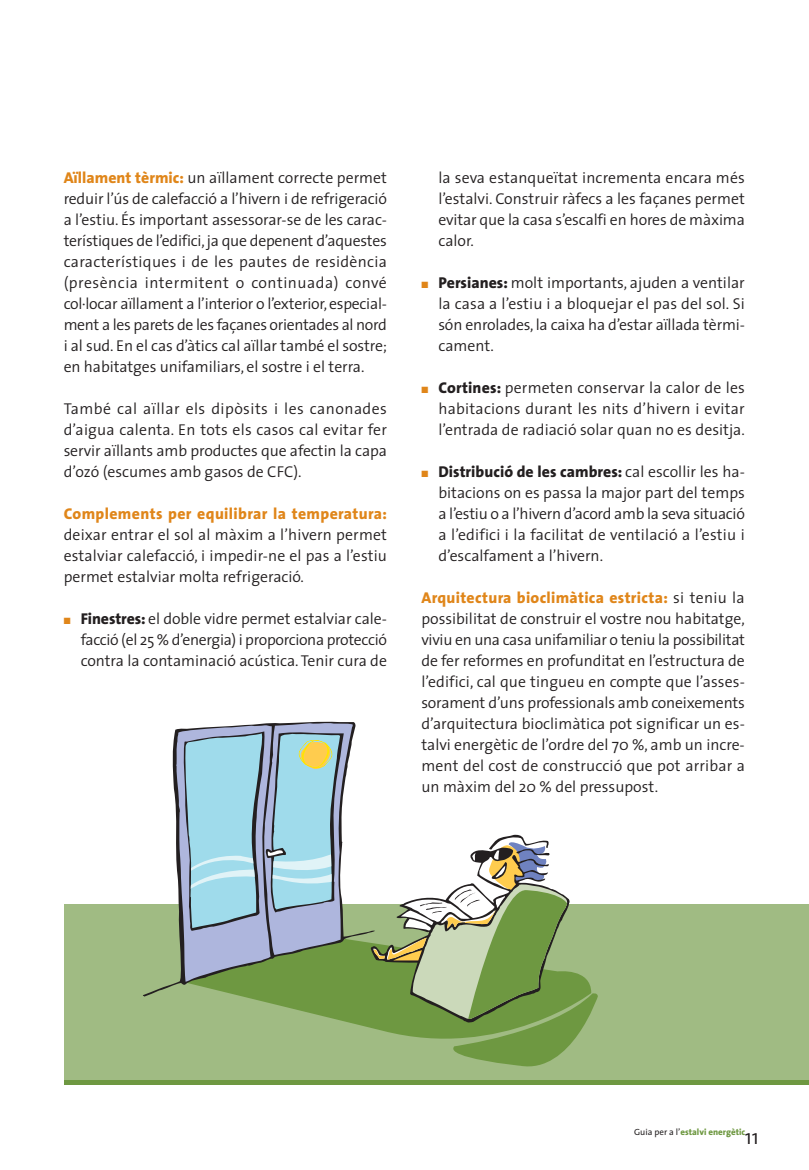
<style>
.page{position:relative;width:809px;height:1170px;background:#fff}
.page>*{position:absolute;margin:0;border:0;box-sizing:border-box;transform-origin:0 0}
.t1{font:300 21px "The Sans";color:#231f20}
.t2{font:300 15.75px/21px "The Sans";color:#231f20;text-align:justify}
.t3{font:800 15.75px "The Sans";letter-spacing:.025em;color:#e0861a}
.t4{font:800 9px "The Sans";color:#6e9841}
.s1{font-weight:800;color:#e0861a}
.s2{color:#e0861a}
.s3{font-weight:800}
.s4{font-weight:400;color:#231f20}
</style>
<div class="page">
<div style="left:64px;top:904px;width:744px;height:180px;background:#a0bb83"></div>
<hr style="left:64px;top:1081px;width:744px;height:4px;background:#6e9841">
<svg style="left:245px;top:997px;width:125px;height:31px"></svg>
<svg style="left:143px;top:721px;width:227px;height:276px"></svg>
<svg style="left:176px;top:722px;width:177px;height:260px;background:#9ab9c1"></svg>
<svg style="left:370px;top:835px;width:227px;height:232px"></svg>
<p class="t2" style="left:64px;top:169px;width:325px"><span class="s1">Aïllament tèrmic:</span> un aïllament correcte permet reduir l’ús de calefacció a l’hivern i de refrigeració a l’estiu. És important assessorar-se de les carac&shy;terístiques de l’edifici, ja que depenent d’aquestes característiques i de les pautes de residència (presència intermitent o continuada) convé col·locar aïllament a l’interior o l’exterior, especial&shy;ment a les parets de les façanes orientades al nord i al sud. En el cas d’àtics cal aïllar també el sostre; en habitatges unifamiliars, el sostre i el terra.</p>
<p class="t2" style="left:64px;top:400px;width:325px">També cal aïllar els dipòsits i les canonades d’aigua calenta. En tots els casos cal evitar fer servir aïllants amb productes que afectin la capa d’ozó (escumes amb gasos de CFC).</p>
<p class="t3" style="left:64px;top:508px;width:325px">Complements per equilibrar la temperatura:</p>
<p class="t2" style="left:64px;top:526px;width:325px">deixar entrar el sol al màxim a l’hivern permet estalviar calefacció, i impedir-ne el pas a l’estiu permet estalviar molta refrigeració.</p>
<p class="t2" style="left:81px;top:610px;width:308px;text-indent:-17px"><span class="s2">■</span> <span class="s3">Finestres:</span> el doble vidre permet estalviar cale&shy;facció (el 25 % d’energia) i proporciona protecció contra la contaminació acústica. Tenir cura de</p>
<p class="t2" style="left:438px;top:169px;width:308px">la seva estanqueïtat incrementa encara més l’estalvi. Construir ràfecs a les façanes permet evitar que la casa s’escalfi en hores de màxima calor.</p>
<p class="t2" style="left:438px;top:274px;width:308px;text-indent:-17px"><span class="s2">■</span> <span class="s3">Persianes:</span> molt importants, ajuden a ventilar la casa a l’estiu i a bloquejar el pas del sol. Si són enrolades, la caixa ha d’estar aïllada tèrmi&shy;cament.</p>
<p class="t2" style="left:438px;top:379px;width:308px;text-indent:-17px"><span class="s2">■</span> <span class="s3">Cortines:</span> permeten conservar la calor de les habitacions durant les nits d’hivern i evitar l’entrada de radiació solar quan no es desitja.</p>
<p class="t2" style="left:438px;top:463px;width:308px;text-indent:-17px"><span class="s2">■</span> <span class="s3">Distribució de les cambres:</span> cal escollir les ha&shy;bitacions on es passa la major part del temps a l’estiu o a l’hivern d’acord amb la seva situació a l’edifici i la facilitat de ventilació a l’estiu i d’escalfament a l’hivern.</p>
<p class="t2" style="left:421px;top:589px;width:325px"><span class="s1">Arquitectura bioclimàtica estricta:</span> si teniu la possibilitat de construir el vostre nou habitatge, viviu en una casa unifamiliar o teniu la possibilitat de fer reformes en profunditat en l’estructura de l’edifici, cal que tingueu en compte que l’asses&shy;sorament d’uns professionals amb coneixements d’arquitectura bioclimàtica pot significar un es&shy;talvi energètic de l’ordre del 70 %, amb un incre&shy;ment del cost de construcció que pot arribar a un màxim del 20 % del pressupost.</p>
<p class="t4" style="left:634px;top:1128px;width:113px"><span class="s4">Guia per a l’</span>estalvi energètic</p>
<h1 class="t1" style="left:744px;top:1130px;width:16px">11</h1>
</div>
